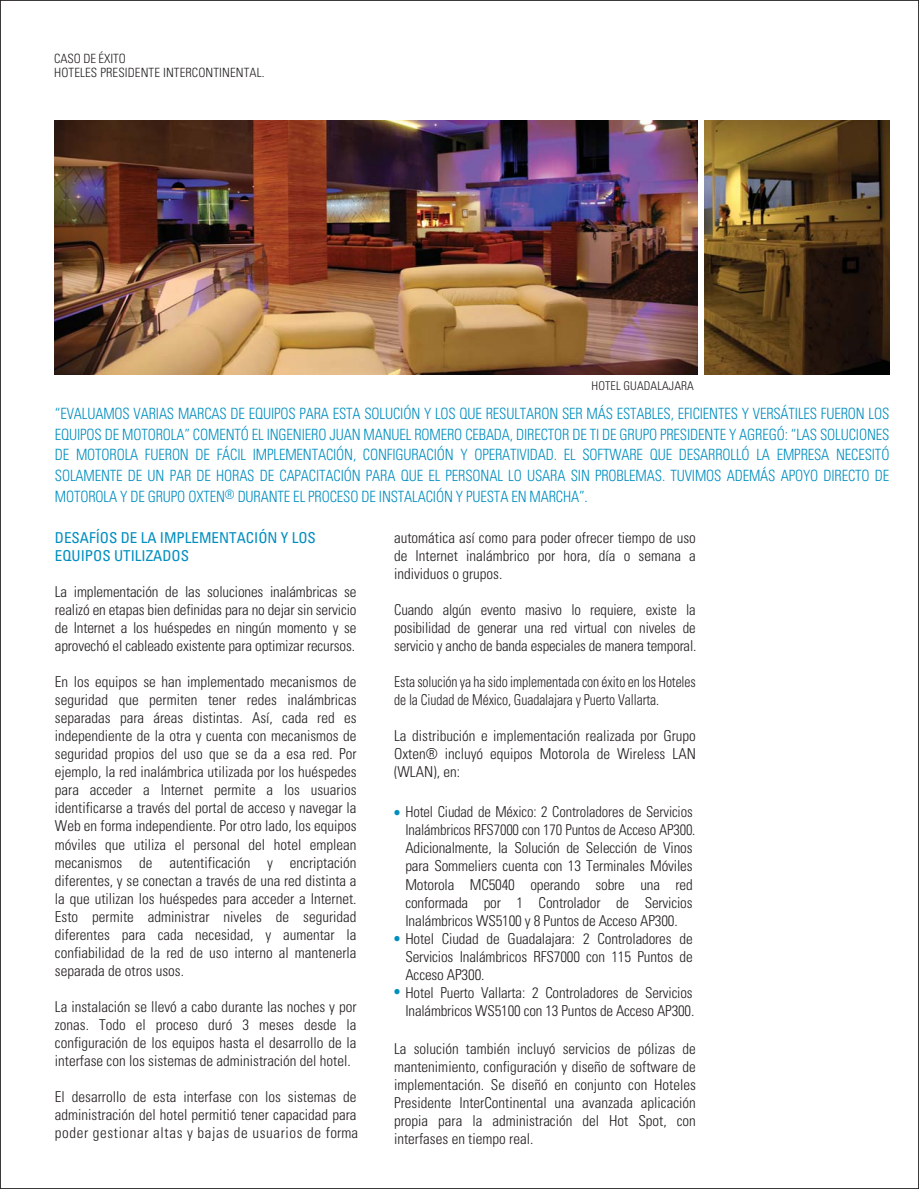
<style>
.page{position:relative;width:919px;height:1189px;background:#fff}
.page>*{position:absolute;margin:0;border:0;box-sizing:border-box;transform-origin:0 0}
.t1{font:300 condensed 15.6px/20.7px "Univers";letter-spacing:-.01em;color:#008ebf;text-align:justify;scale:.94 1}
.t2{font:300 condensed 15px/18px "Univers";letter-spacing:-.01em;color:#231f20;text-align:justify}
.t3{font:300 condensed 15px/18px "Univers";letter-spacing:-.01em;color:#231f20;scale:.91 1}
.t4{font:condensed 15px/18px "Univers";color:#008ebf}
.t5{font:300 condensed 12.75px/13.5px "Univers";letter-spacing:.01em;color:#231f20}
.t6{font:300 condensed 12px "Univers";letter-spacing:.01em;color:#231f20}
.s1{font-weight:700;color:#008ebf}
</style>
<div class="page">
<img style="left:54px;top:120px;width:643px;height:255px">
<img style="left:704px;top:120px;width:185px;height:255px">
<p class="t5" style="left:54px;top:53px;width:212px">CASO DE ÉXITO<br>HOTELES PRESIDENTE INTERCONTINENTAL.</p>
<p class="t6" style="left:591px;top:381px;width:104px">HOTEL GUADALAJARA</p>
<p class="t1" style="left:55px;top:404px;width:889px">“EVALUAMOS VARIAS MARCAS DE EQUIPOS PARA ESTA SOLUCIÓN Y LOS QUE RESULTARON SER MÁS ESTABLES, EFICIENTES Y VERSÁTILES FUERON LOS EQUIPOS DE MOTOROLA” COMENTÓ EL INGENIERO JUAN MANUEL ROMERO CEBADA, DIRECTOR DE TI DE GRUPO PRESIDENTE Y AGREGÓ: “LAS SOLUCIONES DE MOTOROLA FUERON DE FÁCIL IMPLEMENTACIÓN, CONFIGURACIÓN Y OPERATIVIDAD. EL SOFTWARE QUE DESARROLLÓ LA EMPRESA NECESITÓ SOLAMENTE DE UN PAR DE HORAS DE CAPACITACIÓN PARA QUE EL PERSONAL LO USARA SIN PROBLEMAS. TUVIMOS ADEMÁS APOYO DIRECTO DE MOTOROLA Y DE GRUPO OXTEN<sup>®</sup> DURANTE EL PROCESO DE INSTALACIÓN Y PUESTA EN MARCHA”.</p>
<p class="t4" style="left:55px;top:530px;width:262px">DESAFÍOS DE LA IMPLEMENTACIÓN Y LOS<br>EQUIPOS UTILIZADOS</p>
<p class="t2" style="left:55px;top:584px;width:303px">La implementación de las soluciones inalámbricas se realizó en etapas bien definidas para no dejar sin servicio de Internet a los huéspedes en ningún momento y se aprovechó el cableado existente para optimizar recursos.</p>
<p class="t2" style="left:55px;top:674px;width:303px">En los equipos se han implementado mecanismos de seguridad que permiten tener redes inalámbricas separadas para áreas distintas. Así, cada red es independiente de la otra y cuenta con mecanismos de seguridad propios del uso que se da a esa red. Por ejemplo, la red inalámbrica utilizada por los huéspedes para acceder a Internet permite a los usuarios identificarse a través del portal de acceso y navegar la Web en forma independiente. Por otro lado, los equipos móviles que utiliza el personal del hotel emplean mecanismos de autentificación y encriptación diferentes, y se conectan a través de una red distinta a la que utilizan los huéspedes para acceder a Internet.<br>Esto permite administrar niveles de seguridad diferentes para cada necesidad, y aumentar la confiabilidad de la red de uso interno al mantenerla separada de otros usos.</p>
<p class="t2" style="left:55px;top:998px;width:303px">La instalación se llevó a cabo durante las noches y por zonas. Todo el proceso duró 3 meses desde la configuración de los equipos hasta el desarrollo de la interfase con los sistemas de administración del hotel.</p>
<p class="t2" style="left:55px;top:1088px;width:304px">El desarrollo de esta interfase con los sistemas de administración del hotel permitió tener capacidad para poder gestionar altas y bajas de usuarios de forma</p>
<p class="t2" style="left:394px;top:530px;width:303px">automática así como para poder ofrecer tiempo de uso de Internet inalámbrico por hora, día o semana a individuos o grupos.</p>
<p class="t2" style="left:394px;top:602px;width:304px">Cuando algún evento masivo lo requiere, existe la posibilidad de generar una red virtual con niveles de servicio y ancho de banda especiales de manera temporal.</p>
<p class="t3" style="left:394px;top:674px;width:333px">Esta solución ya ha sido implementada con éxito en los Hoteles de la Ciudad de México, Guadalajara y Puerto Vallarta.</p>
<p class="t2" style="left:394px;top:728px;width:303px">La distribución e implementación realizada por Grupo Oxten® incluyó equipos Motorola de Wireless LAN (WLAN), en:</p>
<p class="t2" style="left:394px;top:804px;width:300px"><span class="s1">•</span> Hotel Ciudad de México: 2 Controladores de Servicios</p>
<p class="t2" style="left:405px;top:822px;width:291px;text-align:left">Inalámbricos RFS7000 con 170 Puntos de Acceso AP300.<br>Adicionalmente, la Solución de Selección de Vinos para Sommeliers cuenta con 13 Terminales Móviles Motorola MC5040 operando sobre una red conformada por 1 Controlador de Servicios Inalámbricos WS5100 y 8 Puntos de Acceso AP300.</p>
<p class="t2" style="left:405px;top:948px;width:289px">Servicios Inalámbricos RFS7000 con 115 Puntos de<br>Acceso AP300.</p>
<p class="t2" style="left:405px;top:1002px;width:290px">Inalámbricos WS5100 con 13 Puntos de Acceso AP300.</p>
<p class="t2" style="left:394px;top:930px;width:300px"><span class="s1">•</span> Hotel Ciudad de Guadalajara: 2 Controladores de</p>
<p class="t2" style="left:394px;top:984px;width:300px"><span class="s1">•</span> Hotel Puerto Vallarta: 2 Controladores de Servicios</p>
<p class="t2" style="left:394px;top:1040px;width:303px">La solución también incluyó servicios de pólizas de mantenimiento, configuración y diseño de software de implementación. Se diseñó en conjunto con Hoteles Presidente InterContinental una avanzada aplicación propia para la administración del Hot Spot, con interfases en tiempo real.</p>
</div>
